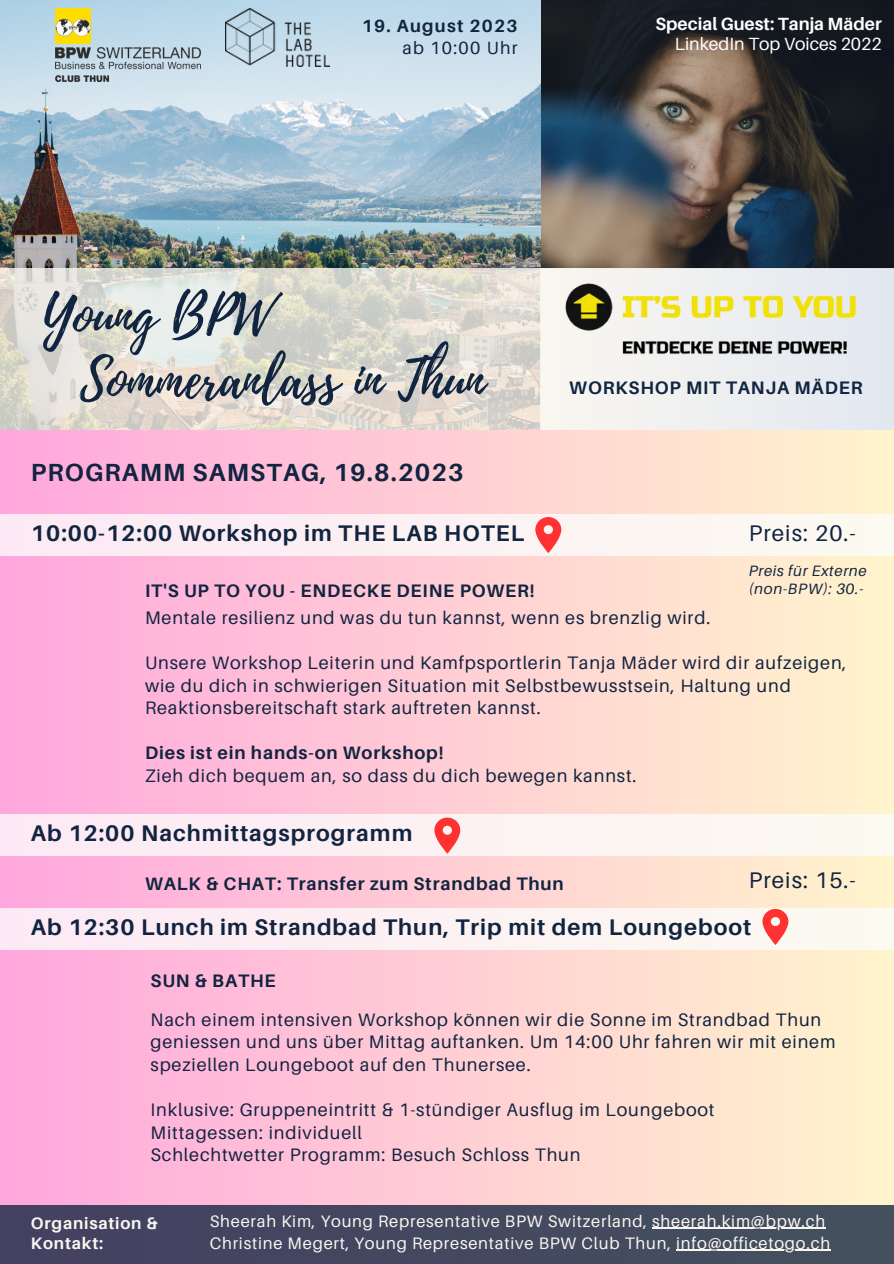
<style>
.page{position:relative;width:894px;height:1264px;background:#fff}
.page>*{position:absolute;margin:0;border:0;box-sizing:border-box;transform-origin:0 0}
.t1{font:53.7px "Playlist Script";color:#112440}
.t2{font:700 24.75px "Aileron";letter-spacing:.045em;color:#112440}
.t3{font:700 22.65px "Aileron";letter-spacing:.045em;color:#112440}
.t4{font:22.65px "Aileron";letter-spacing:.045em;color:#112440}
.t5{font:18.15px/22.5px "Aileron";letter-spacing:.045em;color:#112440}
.t6{font:700 18.15px "Aileron";letter-spacing:.045em;color:#112440}
.t7{font:700 17.7px "Aileron";color:#fff}
.t8{font:17.7px "Aileron";color:#fff}
.t9{font:700 17.7px "Aileron";letter-spacing:.075em;color:#112440}
.t10{font:17.7px "Aileron";letter-spacing:.075em;color:#112440}
.t11{font:16.65px/22px "Aileron";letter-spacing:.045em;color:#faf7f0}
.t12{font:700 16.65px/20.2px "Aileron";letter-spacing:.045em;color:#faf7f0}
.t13{font:italic 15px/18px "Aileron";letter-spacing:.045em;color:#112440}
</style>
<div class="page">
<div style="left:0;top:0;width:893px;height:1263px;background:linear-gradient(to right,#ffa7dd,#fff4cc)"></div>
<img style="left:540px;top:0;width:353px;height:268px">
<img style="left:0;top:0;width:540px;height:268px">
<svg style="left:0;top:268px;width:893px;height:162px;background:#e3e1da"></svg>
<img style="left:55px;top:8px;width:146px;height:73px">
<img style="left:561px;top:280px;width:310px;height:95px">
<img style="left:226px;top:8px;width:103px;height:59px">
<div style="left:0;top:513px;width:892px;height:42px;background:#fcf1f3"></div>
<div style="left:0;top:814px;width:892px;height:42px;background:#fcf1f3"></div>
<div style="left:0;top:907px;width:892px;height:42px;background:#fcf1f3"></div>
<svg style="left:535px;top:517px;width:26px;height:36px"></svg>
<svg style="left:434px;top:817px;width:26px;height:36px"></svg>
<svg style="left:762px;top:908px;width:26px;height:36px"></svg>
<div style="left:0;top:1204px;width:892px;height:59px;background:#444860"></div>
<hr style="left:652px;top:1227px;width:173px;height:1px;background:#faf7f0">
<hr style="left:676px;top:1249px;width:154px;height:1px;background:#faf7f0">
<p class="t9" style="left:362px;top:15px;width:157px">19. August 2023</p>
<p class="t10" style="left:402px;top:37px;width:117px">ab 10:00 Uhr</p>
<p class="t7" style="left:655px;top:13px;width:228px">Special Guest: Tanja Mäder</p>
<p class="t8" style="left:674px;top:33px;width:208px">LinkedIn Top Voices 2022</p>
<h1 class="t1" style="left:43px;top:277px;width:228px">Young BPW</h1>
<h1 class="t1" style="left:80px;top:341px;width:406px">Sommeranlass in Thun</h1>
<h2 class="t2" style="left:31px;top:457px;width:434px">PROGRAMM SAMSTAG, 19.8.2023</h2>
<p class="t3" style="left:31px;top:518px;width:495px">10:00-12:00 Workshop im THE LAB HOTEL</p>
<p class="t6" style="left:145px;top:579px;width:391px">IT'S UP TO YOU - ENDECKE DEINE POWER!</p>
<p class="t6" style="left:569px;top:376px;width:295px">WORKSHOP MIT TANJA MÄDER</p>
<p class="t4" style="left:748px;top:518px;width:108px">Preis: 20.-</p>
<p class="t13" style="left:748px;top:561px;width:119px">Preis für Externe (non-BPW): 30.-</p>
<p class="t5" style="left:145px;top:606px;width:566px">Mentale resilienz und was du tun kannst, wenn es brenzlig wird.</p>
<p class="t5" style="left:145px;top:651px;width:702px">Unsere Workshop Leiterin und Kamfpsportlerin Tanja Mäder wird dir aufzeigen, wie du dich in schwierigen Situation mit Selbstbewusstsein, Haltung und<br>Reaktionsbereitschaft stark auftreten kannst.</p>
<p class="t6" style="left:145px;top:741px;width:300px">Dies ist ein hands-on Workshop!</p>
<p class="t5" style="left:145px;top:764px;width:493px">Zieh dich bequem an, so dass du dich bewegen kannst.</p>
<p class="t3" style="left:31px;top:819px;width:383px">Ab 12:00 Nachmittagsprogramm</p>
<p class="t6" style="left:145px;top:872px;width:420px">WALK &amp; CHAT: Transfer zum Strandbad Thun</p>
<p class="t4" style="left:748px;top:865px;width:108px">Preis: 15.-</p>
<p class="t3" style="left:31px;top:912px;width:721px">Ab 12:30 Lunch im Strandbad Thun, Trip mit dem Loungeboot</p>
<p class="t6" style="left:150px;top:969px;width:127px">SUN &amp; BATHE</p>
<p class="t5" style="left:150px;top:1007px;width:686px">Nach einem intensiven Workshop können wir die Sonne im Strandbad Thun geniessen und uns über Mittag auftanken. Um 14:00 Uhr fahren wir mit einem speziellen Loungeboot auf den Thunersee.</p>
<p class="t5" style="left:150px;top:1097px;width:565px">Inklusive: Gruppeneintritt &amp; 1-stündiger Ausflug im Loungeboot<br>Mittagessen: individuell<br>Schlechtwetter Programm: Besuch Schloss Thun</p>
<p class="t12" style="left:31px;top:1212px;width:128px">Organisation &amp;<br>Kontakt:</p>
<p class="t11" style="left:210px;top:1209px;width:621px">Sheerah Kim, Young Representative BPW Switzerland, sheerah.kim@bpw.ch<br>Christine Megert, Young Representative BPW Club Thun, info@officetogo.ch</p>
</div>
